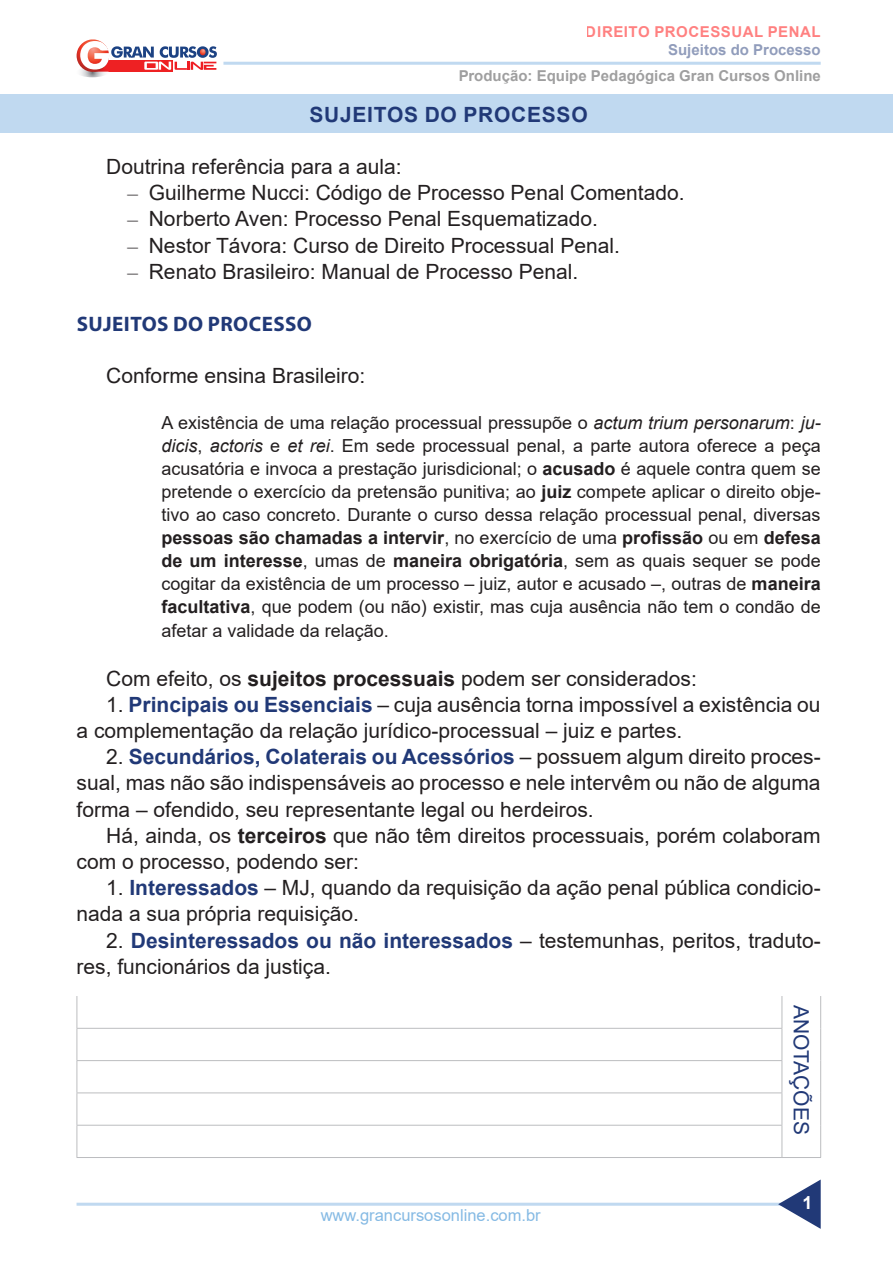
<style>
.page{position:relative;width:893px;height:1263px;background:#fff}
.page>*{position:absolute;margin:0;border:0;box-sizing:border-box;transform-origin:0 0}
.t1{font:21px/26.2px "Arial";color:#231f20}
.TÍTULO_1_-_PRIMÁRIO{font:700 21px "Arial";letter-spacing:.035em;color:#213977}
.TÍTULO_2_-_SECUNDÁRI{font:700 21px "Myriad Pro";letter-spacing:.02em;color:#213977}
.t2{font:21px "Arial";color:#213977}
.Citação_-_LEI{font:18px/23px "Arial";color:#231f20;text-align:justify}
.t3{font:700 18px "Arial";color:#fff}
.t4{font:16.5px "Arial";color:#85bae4}
.t5{font:700 15px "Arial";color:#3e3e3f}
.t6{font:700 15px "Arial";letter-spacing:.035em;color:#f00}
.t7{font:700 15px "Arial";color:#213977}
.s1{font-family:"Times New Roman"}
.s2{font-style:italic}
.s3{font-weight:700}
.s4{font-weight:700;color:#213977}
</style>
<div class="page">
<hr style="left:77px;top:1203px;width:708px;height:3px;background:#c0d9f0">
<svg style="left:778px;top:1179px;width:43px;height:50px"></svg>
<hr style="left:223px;top:62px;width:598px;height:3px;background:#c0d9f0">
<hr style="left:77px;top:996px;width:1px;height:32px;background:#bcbdc0">
<hr style="left:782px;top:996px;width:1px;height:32px;background:#bcbdc0">
<hr style="left:820px;top:996px;width:1px;height:32px;background:#bcbdc0">
<hr style="left:820px;top:1028px;width:1px;height:32px;background:#bcbdc0">
<hr style="left:820px;top:1060px;width:1px;height:33px;background:#bcbdc0">
<hr style="left:820px;top:1093px;width:1px;height:32px;background:#bcbdc0">
<hr style="left:820px;top:1125px;width:1px;height:32px;background:#bcbdc0">
<hr style="left:782px;top:1157px;width:39px;height:1px;background:#bcbdc0">
<hr style="left:77px;top:1028px;width:705px;height:1px;background:#bcbdc0">
<hr style="left:77px;top:1029px;width:1px;height:31px;background:#bcbdc0">
<hr style="left:782px;top:1029px;width:1px;height:31px;background:#bcbdc0">
<hr style="left:77px;top:1060px;width:705px;height:1px;background:#bcbdc0">
<hr style="left:77px;top:1061px;width:1px;height:31px;background:#bcbdc0">
<hr style="left:782px;top:1061px;width:1px;height:31px;background:#bcbdc0">
<hr style="left:77px;top:1092px;width:705px;height:1px;background:#bcbdc0">
<hr style="left:77px;top:1093px;width:1px;height:32px;background:#bcbdc0">
<hr style="left:782px;top:1093px;width:1px;height:32px;background:#bcbdc0">
<hr style="left:77px;top:1125px;width:705px;height:1px;background:#bcbdc0">
<hr style="left:77px;top:1125px;width:1px;height:32px;background:#bcbdc0">
<hr style="left:782px;top:1125px;width:1px;height:32px;background:#bcbdc0">
<hr style="left:77px;top:1157px;width:705px;height:1px;background:#bcbdc0">
<svg style="left:77px;top:39px;width:32px;height:33px"></svg>
<svg style="left:77px;top:41px;width:140px;height:36px"></svg>
<div style="left:0;top:94px;width:893px;height:38px;background:#c0d9f0"></div>
<p class="t6" style="left:586px;top:21px;width:236px">DIREITO PROCESSUAL PENAL</p>
<p class="t7" style="left:668px;top:39px;width:154px">Sujeitos do Processo</p>
<p class="t5" style="left:458px;top:65px;width:364px">Produção: Equipe Pedagógica Gran Cursos Online</p>
<p class="TÍTULO_1_-_PRIMÁRIO" style="left:309px;top:99px;width:280px">SUJEITOS DO PROCESSO</p>
<p class="t1" style="left:106px;top:153px;width:297px">Doutrina referência para a aula:</p>
<p class="t1" style="left:128px;top:180px;width:558px"><span class="s1">–</span> Guilherme Nucci: Código de Processo Penal Comentado.</p>
<p class="t1" style="left:128px;top:206px;width:472px"><span class="s1">–</span> Norberto Aven: Processo Penal Esquematizado.</p>
<p class="t1" style="left:128px;top:232px;width:494px"><span class="s1">–</span> Nestor Távora: Curso de Direito Processual Penal.</p>
<p class="t1" style="left:128px;top:258px;width:452px"><span class="s1">–</span> Renato Brasileiro: Manual de Processo Penal.</p>
<p class="TÍTULO_2_-_SECUNDÁRI" style="left:77px;top:310px;width:237px">SUJEITOS DO PROCESSO</p>
<p class="t1" style="left:106px;top:363px;width:261px">Conforme ensina Brasileiro:</p>
<p class="Citação_-_LEI" style="left:162px;top:412px;width:661px">A existência de uma relação processual pressupõe o <span class="s2">actum trium personarum</span>: <span class="s2">ju&shy;dicis</span>, <span class="s2">actoris</span> e <span class="s2">et rei</span>. Em sede processual penal, a parte autora oferece a peça acusatória e invoca a prestação jurisdicional; o <span class="s3">acusado</span> é aquele contra quem se pretende o exercício da pretensão punitiva; ao <span class="s3">juiz</span> compete aplicar o direito obje&shy;tivo ao caso concreto. Durante o curso dessa relação processual penal, diversas <span class="s3">pessoas são chamadas a intervir</span>, no exercício de uma <span class="s3">profissão</span> ou em <span class="s3">defesa de um interesse</span>, umas de <span class="s3">maneira obrigatória</span>, sem as quais sequer se pode cogitar da existência de um processo – juiz, autor e acusado –, outras de <span class="s3">maneira facultativa</span>, que podem (ou não) existir, mas cuja ausência não tem o condão de afetar a validade da relação.</p>
<p class="t1" style="left:106px;top:665px;width:592px">Com efeito, os <span class="s3">sujeitos processuais</span> podem ser considerados:</p>
<p class="t1" style="left:77px;top:691px;width:746px;text-indent:30px">1. <span class="s4">Principais ou Essenciais</span> – cuja ausência torna impossível a existência ou a complementação da relação jurídico-processual – juiz e partes.</p>
<p class="t1" style="left:77px;top:744px;width:746px;text-align:justify;text-indent:30px">2. <span class="s4">Secundários, Colaterais ou Acessórios</span> – possuem algum direito proces&shy;sual, mas não são indispensáveis ao processo e nele intervêm ou não de alguma forma – ofendido, seu representante legal ou herdeiros.</p>
<p class="t1" style="left:77px;top:822px;width:746px;text-indent:30px">Há, ainda, os <span class="s3">terceiros</span> que não têm direitos processuais, porém colaboram com o processo, podendo ser:</p>
<p class="t1" style="left:77px;top:874px;width:746px;text-indent:30px">1. <span class="s4">Interessados</span> – MJ, quando da requisição da ação penal pública condicio&shy;nada a sua própria requisição.</p>
<p class="t1" style="left:77px;top:926px;width:746px;line-height:27px;text-indent:30px">2. <span class="s4">Desinteressados ou não interessados</span> – testemunhas, peritos, traduto&shy;res, funcionários da justiça.</p>
<p class="t4" style="left:321px;top:1204px;width:222px">www.grancursosonline.com.br</p>
<p class="t2" style="left:815px;top:1004px;width:132px;rotate:90deg">ANOTAÇÕES</p>
<p class="t3" style="left:802px;top:1190px;width:12px">1</p>
</div>
